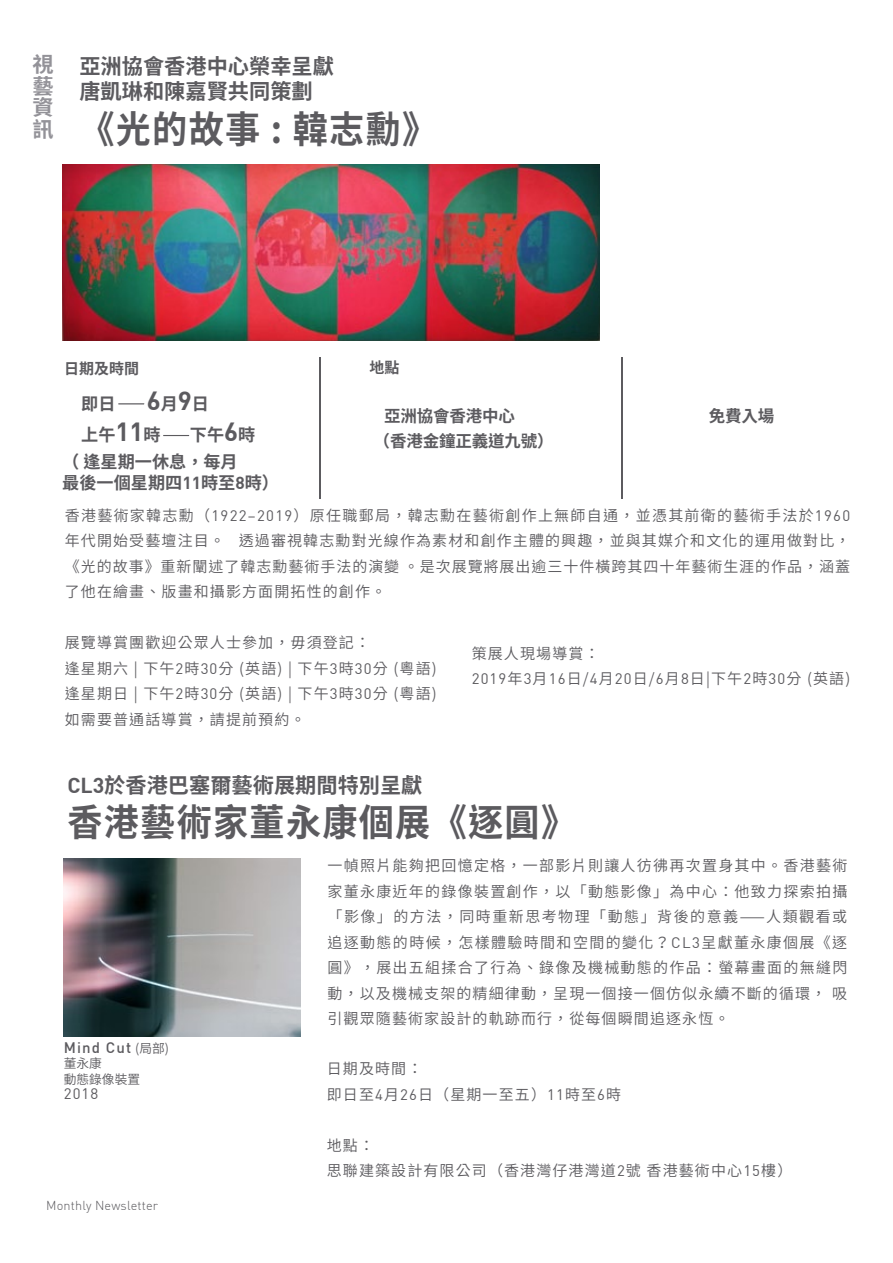
<style>
.page{position:relative;width:893px;height:1263px;background:#fff}
.page>*{position:absolute;margin:0;border:0;box-sizing:border-box;transform-origin:0 0}
.t1{font:700 37.5px "Noto Sans CJ Ktc";letter-spacing:.035em;color:#5c5b5f;scale:.94 1}
.t2{font:700 21.15px/25.5px "Noto Sans CJ Ktc";color:#5c5b5f}
.t3{font:700 21.15px/21.5px "Noto Sans CJ Ktc";color:#939298;text-align:justify}
.t4{font:700 17.1px/30.9px "Noto Sans CJ Ktc";color:#5c5b5f}
.t5{font:700 16.5px "Noto Sans CJ Ktc";letter-spacing:-.01em;color:#5c5b5f}
.t6{font:600 15px/25.5px "Noto Sans CJ Ktc";letter-spacing:.075em;color:#5c5b5f}
.t7{font:500 15px "DIN";letter-spacing:.075em;color:#5c5b5f}
.t8{font:700 15px "Noto Sans CJ Ktc";color:#5c5b5f}
.t9{font:15px "DIN";color:#5c5b5f}
.t10{font:300 12.75px "DIN";letter-spacing:.01em;color:#5c5b5f}
.t11{font:600 12.75px/15.3px "Noto Sans CJ Ktc";color:#5c5b5f}
.s1{font-family:"DIN Bold";font-weight:400;font-size:25.8px}
.s2{font-family:"DIN"}
.s3{font-family:"DIN";font-weight:400}
.s4{font-family:"Noto Sans CJ Ktc";font-weight:600;font-size:12.75px}
</style>
<div class="page">
<img style="left:63px;top:164px;width:537px;height:176px">
<hr style="left:319px;top:357px;width:1px;height:142px;background:#5c5b5f">
<svg style="left:118px;top:403px;width:26px;height:1px"></svg>
<svg style="left:163px;top:435px;width:26px;height:1px"></svg>
<hr style="left:621px;top:357px;width:1px;height:142px;background:#5c5b5f">
<img style="left:63px;top:858px;width:238px;height:178px">
<h2 class="t3" style="left:32px;top:54px;width:22px">視藝資訊</h2>
<h2 class="t2" style="left:79px;top:53px;width:256px">亞洲協會香港中心榮幸呈獻唐凱琳和陳嘉賢共同策劃</h2>
<h1 class="t1" style="left:79px;top:108px;width:382px">《光的故事 : 韓志勳》</h1>
<p class="t8" style="left:64px;top:360px;width:76px">日期及時間</p>
<p class="t8" style="left:369px;top:359px;width:31px">地點</p>
<p class="t4" style="left:81px;top:389px;width:176px">即日 <span class="s1">6</span>月<span class="s1">9</span>日<br>上午<span class="s1">11</span>時 下午<span class="s1">6</span>時</p>
<p class="t4" style="left:62px;top:452px;width:218px;line-height:20.5px">（ 逢星期一休息，每月<br>最後一個星期四<span class="s2">11</span>時至<span class="s2">8</span>時）</p>
<p class="t5" style="left:384px;top:407px;width:132px">亞洲協會香港中心</p>
<p class="t5" style="left:374px;top:432px;width:181px">（香港金鐘正義道九號）</p>
<p class="t5" style="left:709px;top:407px;width:67px">免費入場</p>
<p class="t6" style="left:65px;top:503px;width:787px;text-align:justify">香港藝術家韓志勳（<span class="s3">1922–2019</span>）原任職郵局，韓志勳在藝術創作上無師自通，並憑其前衛的藝術手法於<span class="s3">1960</span>年代開始受藝壇注目。 透過審視韓志勳對光線作為素材和創作主體的興趣，並與其媒介和文化的運用做對比，《光的故事》重新闡述了韓志勳藝術手法的演變 。是次展覽將展出逾三十件橫跨其四十年藝術生涯的作品，涵蓋了他在繪畫、版畫和攝影方面開拓性的創作。</p>
<p class="t6" style="left:65px;top:630px;width:373px">展覽導賞團歡迎公眾人士參加，毋須登記：<br>逢星期六 | 下午<span class="s3">2</span>時<span class="s3">30</span>分 (英語) | 下午<span class="s3">3</span>時<span class="s3">30</span>分 (粵語)逢星期日 | 下午<span class="s3">2</span>時<span class="s3">30</span>分 (英語) | 下午<span class="s3">3</span>時<span class="s3">30</span>分 (粵語)如需要普通話導賞，請提前預約。</p>
<p class="t6" style="left:472px;top:641px;width:380px">策展人現場導賞：<br><span class="s3">2019</span>年<span class="s3">3</span>月<span class="s3">16</span>日/<span class="s3">4</span>月<span class="s3">20</span>日/<span class="s3">6</span>月<span class="s3">8</span>日|下午<span class="s3">2</span>時<span class="s3">30</span>分 (英語)</p>
<h2 class="t2" style="left:67px;top:772px;width:357px"><span class="s2">CL3</span>於香港巴塞爾藝術展期間特別呈獻</h2>
<h1 class="t1" style="left:67px;top:801px;width:543px">香港藝術家董永康個展《逐圓》</h1>
<p class="t7" style="left:64px;top:1038px;width:107px">Mind Cut <span class="s4">(局部)</span></p>
<p class="t11" style="left:64px;top:1056px;width:78px">董永康<br>動態錄像裝置</p>
<p class="t9" style="left:64px;top:1084px;width:36px">2018</p>
<p class="t6" style="left:327px;top:853px;width:521px;text-align:justify">一幀照片能夠把回憶定格，一部影片則讓人彷彿再次置身其中。香港藝術家董永康近年的錄像裝置創作，以「動態影像」為中心：他致力探索拍攝「影像」的方法，同時重新思考物理「動態」背後的意義⸺人類觀看或追逐動態的時候，怎樣體驗時間和空間的變化？<span class="s3">CL3</span>呈獻董永康個展《逐圓》，展出五組揉合了行為、錄像及機械動態的作品：螢幕畫面的無縫閃動，以及機械支架的精細律動，呈現一個接一個仿似永續不斷的循環， 吸引觀眾隨藝術家設計的軌跡而行，從每個瞬間追逐永恆。</p>
<p class="t6" style="left:327px;top:1056px;width:296px">日期及時間：<br>即日至<span class="s3">4</span>月<span class="s3">26</span>日（星期一至五）<span class="s3">11</span>時至<span class="s3">6</span>時</p>
<p class="t6" style="left:327px;top:1133px;width:467px">地點：<br>思聯建築設計有限公司（香港灣仔港灣道<span class="s3">2</span>號 香港藝術中心<span class="s3">15</span>樓）</p>
<p class="t10" style="left:46px;top:1198px;width:113px">Monthly Newsletter</p>
</div>
